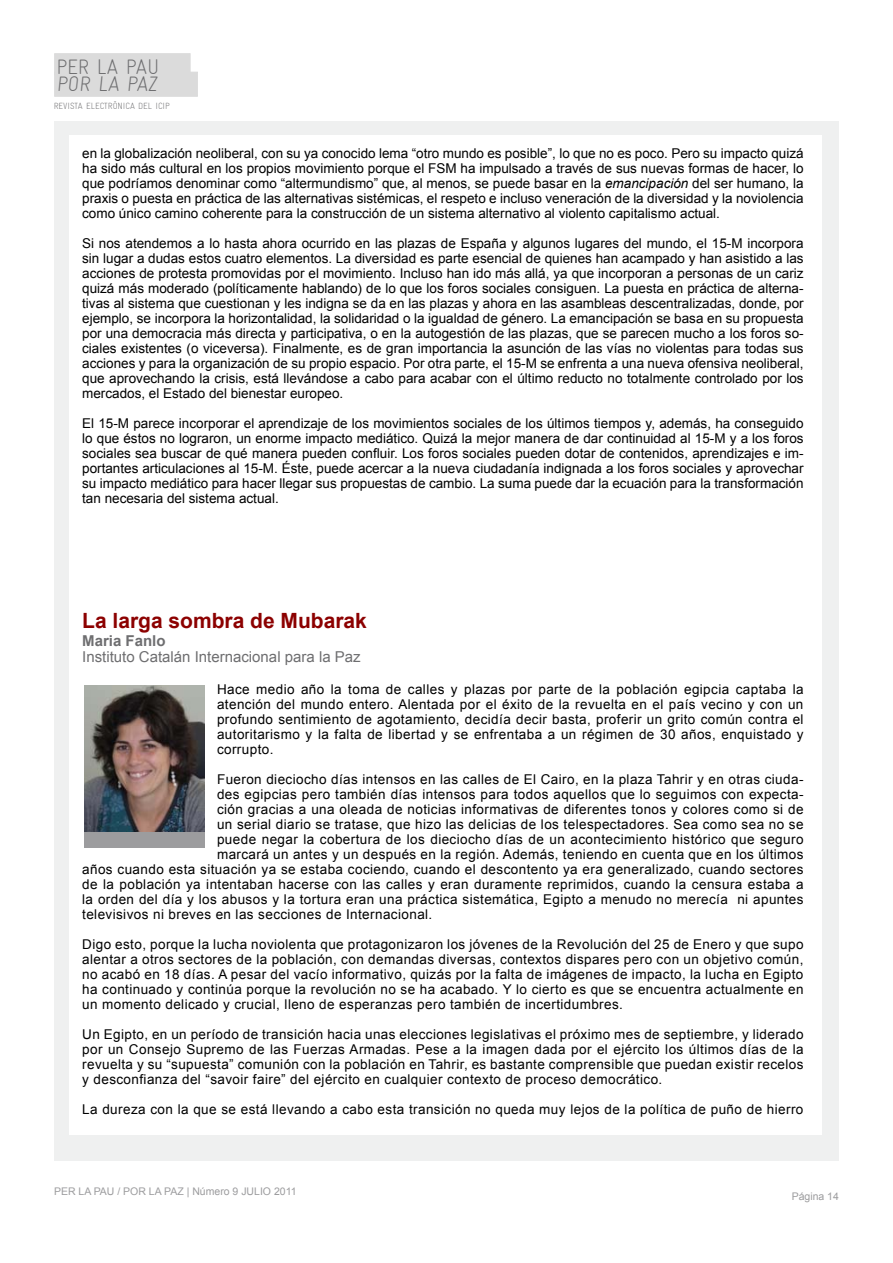
<style>
.page{position:relative;width:893px;height:1263px;background:#fff}
.page>*{position:absolute;margin:0;border:0;box-sizing:border-box;transform-origin:0 0}
.t1{font:700 21px "Arial";color:#8c0100}
.t2{font:300 21px/17.5px "Gravur Condensed";color:#6e6e70}
.t3{font:15px "Arial";color:#6e6e70}
.t4{font:700 15px "Arial";color:#6e6e70}
.t5{font:13.5px/15px "Arial";letter-spacing:.03em;color:#000;text-align:justify}
.t6{font:10.5px "Arial";color:#9c9c9e}
.t7{font:300 9px "Gravur Condensed";color:#6e6e70}
.s1{font-style:italic}
</style>
<div class="page">
<div style="left:54px;top:122px;width:785px;height:1039px;background:#eff0f0"></div>
<div style="left:69px;top:135px;width:752px;height:999px;background:#fff"></div>
<div style="left:54px;top:53px;width:136px;height:22px;background:#dbdbdb"></div>
<div style="left:54px;top:72px;width:144px;height:25px;background:#dbdbdb"></div>
<div style="left:84px;top:685px;width:120px;height:163px;background:#9c9c9e"></div>
<img style="left:84px;top:685px;width:120px;height:147px">
<h1 class="t2" style="left:56px;top:58px;width:105px">PER LA PAU<br>POR LA PAZ</h1>
<p class="t7" style="left:54px;top:101px;width:117px">REVISTA ELECTRÓNICA DEL ICIP</p>
<p class="t5" style="left:82px;top:146px;width:723px">en la globalización neoliberal, con su ya conocido lema “otro mundo es posible”, lo que no es poco. Pero su impacto quizá ha sido más cultural en los propios movimiento porque el FSM ha impulsado a través de sus nuevas formas de hacer, lo que podríamos denominar como “altermundismo” que, al menos, se puede basar en la <span class="s1">emancipación</span> del ser humano, la praxis o puesta en práctica de las alternativas sistémicas, el respeto e incluso veneración de la diversidad y la noviolencia como único camino coherente para la construcción de un sistema alternativo al violento capitalismo actual.</p>
<p class="t5" style="left:82px;top:236px;width:723px">Si nos atendemos a lo hasta ahora ocurrido en las plazas de España y algunos lugares del mundo, el 15-M incorpora sin lugar a dudas estos cuatro elementos. La diversidad es parte esencial de quienes han acampado y han asistido a las acciones de protesta promovidas por el movimiento. Incluso han ido más allá, ya que incorporan a personas de un cariz quizá más moderado (políticamente hablando) de lo que los foros sociales consiguen. La puesta en práctica de alterna&shy;tivas al sistema que cuestionan y les indigna se da en las plazas y ahora en las asambleas descentralizadas, donde, por ejemplo, se incorpora la horizontalidad, la solidaridad o la igualdad de género. La emancipación se basa en su propuesta por una democracia más directa y participativa, o en la autogestión de las plazas, que se parecen mucho a los foros so&shy;ciales existentes (o viceversa). Finalmente, es de gran importancia la asunción de las vías no violentas para todas sus acciones y para la organización de su propio espacio. Por otra parte, el 15-M se enfrenta a una nueva ofensiva neoliberal, que aprovechando la crisis, está llevándose a cabo para acabar con el último reducto no totalmente controlado por los mercados, el Estado del bienestar europeo.</p>
<p class="t5" style="left:82px;top:416px;width:723px">El 15-M parece incorporar el aprendizaje de los movimientos sociales de los últimos tiempos y, además, ha conseguido lo que éstos no lograron, un enorme impacto mediático. Quizá la mejor manera de dar continuidad al 15-M y a los foros sociales sea buscar de qué manera pueden confluir. Los foros sociales pueden dotar de contenidos, aprendizajes e im&shy;portantes articulaciones al 15-M. Éste, puede acercar a la nueva ciudadanía indignada a los foros sociales y aprovechar su impacto mediático para hacer llegar sus propuestas de cambio. La suma puede dar la ecuación para la transformación tan necesaria del sistema actual.</p>
<h1 class="t1" style="left:82px;top:606px;width:286px">La larga sombra de Mubarak</h1>
<p class="t4" style="left:82px;top:631px;width:85px">Maria Fanlo</p>
<p class="t3" style="left:82px;top:647px;width:280px">Instituto Catalán Internacional para la Paz</p>
<p class="t5" style="left:217px;top:682px;width:588px">Hace medio año la toma de calles y plazas por parte de la población egipcia captaba la atención del mundo entero. Alentada por el éxito de la revuelta en el país vecino y con un profundo sentimiento de agotamiento, decidía decir basta, proferir un grito común contra el autoritarismo y la falta de libertad y se enfrentaba a un régimen de 30 años, enquistado y corrupto.</p>
<p class="t5" style="left:217px;top:772px;width:588px">Fueron dieciocho días intensos en las calles de El Cairo, en la plaza Tahrir y en otras ciuda-</p>
<p class="t5" style="left:217px;top:787px;width:588px">des egipcias pero también días intensos para todos aquellos que lo seguimos con expecta-</p>
<p class="t5" style="left:217px;top:802px;width:588px">ción gracias a una oleada de noticias informativas de diferentes tonos y colores como si de</p>
<p class="t5" style="left:217px;top:817px;width:588px">un serial diario se tratase, que hizo las delicias de los telespectadores. Sea como sea no se</p>
<p class="t5" style="left:217px;top:832px;width:588px">puede negar la cobertura de los dieciocho días de un acontecimiento histórico que seguro</p>
<p class="t5" style="left:217px;top:847px;width:588px">marcará un antes y un después en la región. Además, teniendo en cuenta que en los últimos</p>
<p class="t5" style="left:82px;top:862px;width:723px">años cuando esta situación ya se estaba cociendo, cuando el descontento ya era generalizado, cuando sectores</p>
<p class="t5" style="left:82px;top:877px;width:723px">de la población ya intentaban hacerse con las calles y eran duramente reprimidos, cuando la censura estaba a</p>
<p class="t5" style="left:82px;top:892px;width:723px">la orden del día y los abusos y la tortura eran una práctica sistemática, Egipto a menudo no merecía ni apuntes</p>
<p class="t5" style="left:82px;top:907px;width:352px">televisivos ni breves en las secciones de Internacional.</p>
<p class="t5" style="left:82px;top:937px;width:723px">Digo esto, porque la lucha noviolenta que protagonizaron los jóvenes de la Revolución del 25 de Enero y que supo alentar a otros sectores de la población, con demandas diversas, contextos dispares pero con un objetivo común, no acabó en 18 días. A pesar del vacío informativo, quizás por la falta de imágenes de impacto, la lucha en Egipto ha continuado y continúa porque la revolución no se ha acabado. Y lo cierto es que se encuentra actualmente en un momento delicado y crucial, lleno de esperanzas pero también de incertidumbres.</p>
<p class="t5" style="left:82px;top:1027px;width:723px">Un Egipto, en un período de transición hacia unas elecciones legislativas el próximo mes de septiembre, y liderado por un Consejo Supremo de las Fuerzas Armadas. Pese a la imagen dada por el ejército los últimos días de la revuelta y su “supuesta” comunión con la población en Tahrir, es bastante comprensible que puedan existir recelos y desconfianza del “savoir faire” del ejército en cualquier contexto de proceso democrático.</p>
<p class="t5" style="left:82px;top:1102px;width:723px">La dureza con la que se está llevando a cabo esta transición no queda muy lejos de la política de puño de hierro</p>
<p class="t6" style="left:54px;top:1184px;width:244px">PER LA PAU / POR LA PAZ | Número 9 JULIO 2011</p>
<p class="t6" style="left:792px;top:1189px;width:49px">Página 14</p>
</div>
